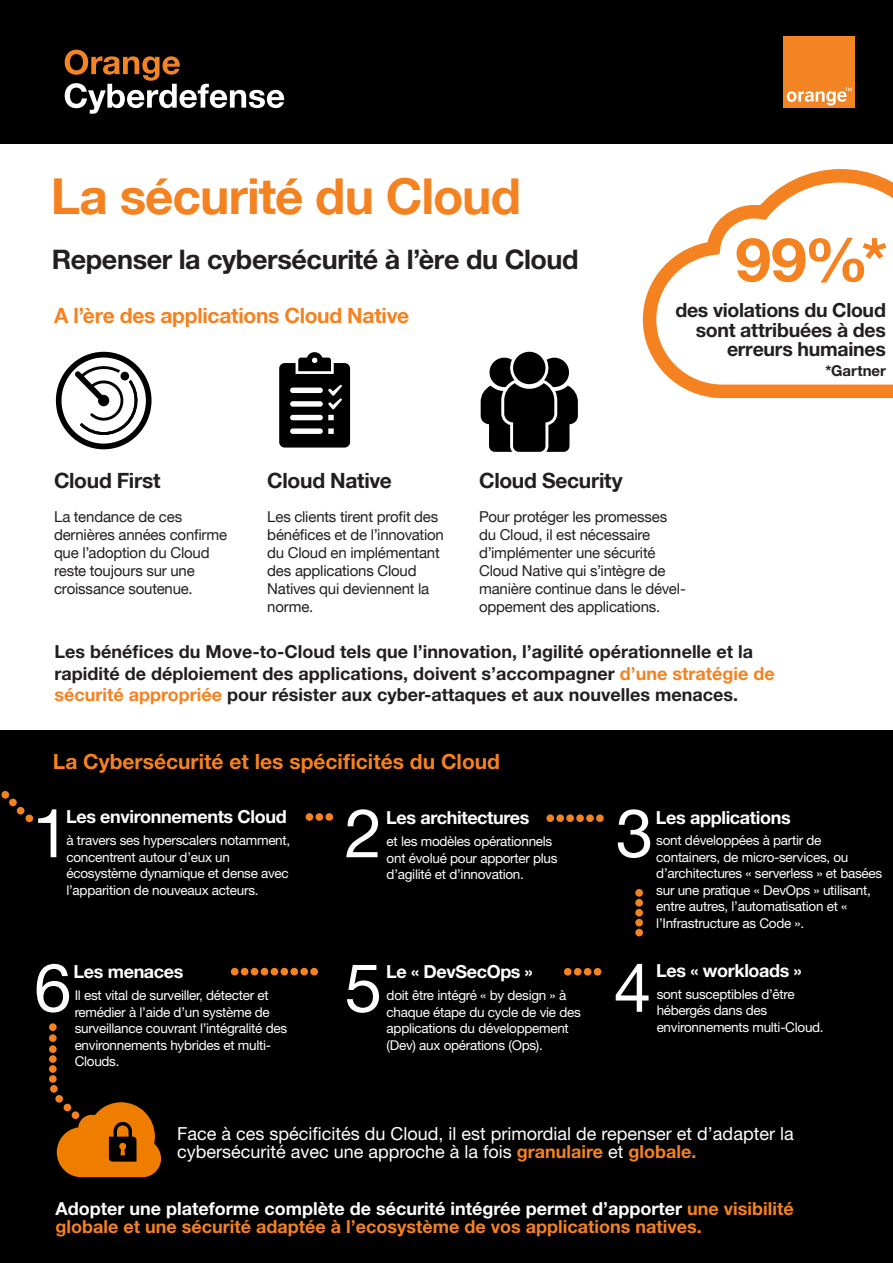
<style>
.page{position:relative;width:893px;height:1263px;background:#fff}
.page>*{position:absolute;margin:0;border:0;box-sizing:border-box;transform-origin:0 0}
.t1{font:67.5px "Helvetica Neue LT Std";color:#fff}
.t2{font:700 60.45px "Helvetica Neue";color:#f58220;scale:1.07 1}
.t3{font:700 49.5px "Helvetica Neue";letter-spacing:-.02em;color:#f58220}
.t4{font:700 27px "Helvetica Neue LT Std";letter-spacing:-.015em;color:#231f20}
.t5{font:700 21px "Helvetica Neue LT Std";color:#f58220}
.t6{font:700 21px "Helvetica Neue";letter-spacing:-.015em;color:#231f20}
.t7{font:700 21px "Helvetica Neue";letter-spacing:-.015em;color:#f58220}
.t8{font:700 19.5px/19.5px "Helvetica Neue LT Std";letter-spacing:-.015em;color:#231f20;text-align:right}
.t9{font:700 18px/21.6px "Helvetica Neue LT Std";color:#231f20}
.t10{font:700 18px/18px "Helvetica Neue LT Std";color:#f58220}
.t11{font:18px/18px "Helvetica Neue LT Std";color:#fff}
.t12{font:700 18px "Helvetica Neue LT Std";letter-spacing:-.02em;color:#fff}
.t13{font:15px/18px "Helvetica Neue";letter-spacing:-.015em;color:#231f20}
.t14{font:700 15px "Helvetica Neue LT Std";letter-spacing:-.005em;color:#231f20}
.t15{font:13.5px/16.5px "Helvetica Neue LT Std";letter-spacing:-.02em;color:#fff}
.s1{color:#f58220}
.s2{font-weight:700;color:#f58220}
.s3{color:#fff}
</style>
<div class="page">
<div style="left:0;top:0;width:893px;height:144px;background:#000001"></div>
<div style="left:783px;top:36px;width:72px;height:72px;background:#f38423"></div>
<svg style="left:787px;top:88px;width:65px;height:17px"></svg>
<svg style="left:65px;top:50px;width:219px;height:64px"></svg>
<svg style="left:642px;top:169px;width:251px;height:230px"></svg>
<div style="left:1px;top:730px;width:892px;height:533px;background:#000001"></div>
<svg style="left:57px;top:1102px;width:104px;height:75px"></svg>
<div style="left:9px;top:799px;width:8px;height:7px;background:#f58220;border-radius:50%"></div>
<div style="left:17px;top:807px;width:7px;height:7px;background:#f58220;border-radius:50%"></div>
<div style="left:26px;top:814px;width:7px;height:8px;background:#f58220;border-radius:50%"></div>
<div style="left:306px;top:813px;width:7px;height:8px;background:#f58220;border-radius:50%"></div>
<div style="left:315px;top:813px;width:8px;height:8px;background:#f58220;border-radius:50%"></div>
<div style="left:325px;top:813px;width:8px;height:8px;background:#f58220;border-radius:50%"></div>
<div style="left:576px;top:814px;width:8px;height:8px;background:#f58220;border-radius:50%"></div>
<div style="left:586px;top:814px;width:8px;height:8px;background:#f58220;border-radius:50%"></div>
<div style="left:596px;top:814px;width:8px;height:8px;background:#f58220;border-radius:50%"></div>
<div style="left:564px;top:968px;width:8px;height:7px;background:#f58220;border-radius:50%"></div>
<div style="left:574px;top:968px;width:7px;height:7px;background:#f58220;border-radius:50%"></div>
<div style="left:584px;top:968px;width:7px;height:7px;background:#f58220;border-radius:50%"></div>
<div style="left:231px;top:968px;width:7px;height:7px;background:#f58220;border-radius:50%"></div>
<div style="left:241px;top:968px;width:7px;height:7px;background:#f58220;border-radius:50%"></div>
<div style="left:251px;top:968px;width:7px;height:7px;background:#f58220;border-radius:50%"></div>
<div style="left:546px;top:814px;width:8px;height:8px;background:#f58220;border-radius:50%"></div>
<div style="left:556px;top:814px;width:8px;height:8px;background:#f58220;border-radius:50%"></div>
<div style="left:566px;top:814px;width:8px;height:8px;background:#f58220;border-radius:50%"></div>
<div style="left:290px;top:968px;width:8px;height:7px;background:#f58220;border-radius:50%"></div>
<div style="left:300px;top:968px;width:8px;height:7px;background:#f58220;border-radius:50%"></div>
<div style="left:310px;top:968px;width:8px;height:7px;background:#f58220;border-radius:50%"></div>
<div style="left:261px;top:968px;width:7px;height:7px;background:#f58220;border-radius:50%"></div>
<div style="left:271px;top:968px;width:7px;height:7px;background:#f58220;border-radius:50%"></div>
<div style="left:280px;top:968px;width:8px;height:7px;background:#f58220;border-radius:50%"></div>
<div style="left:55px;top:1095px;width:8px;height:8px;background:#f58220;border-radius:50%"></div>
<div style="left:50px;top:1085px;width:8px;height:8px;background:#f58220;border-radius:50%"></div>
<div style="left:49px;top:1075px;width:8px;height:8px;background:#f58220;border-radius:50%"></div>
<div style="left:49px;top:1034px;width:8px;height:8px;background:#f58220;border-radius:50%"></div>
<div style="left:49px;top:1023px;width:8px;height:8px;background:#f58220;border-radius:50%"></div>
<div style="left:49px;top:1065px;width:8px;height:8px;background:#f58220;border-radius:50%"></div>
<div style="left:49px;top:1055px;width:8px;height:8px;background:#f58220;border-radius:50%"></div>
<div style="left:49px;top:1045px;width:8px;height:8px;background:#f58220;border-radius:50%"></div>
<div style="left:64px;top:1104px;width:7px;height:7px;background:#f58220;border-radius:50%"></div>
<div style="left:72px;top:1111px;width:7px;height:8px;background:#f58220;border-radius:50%"></div>
<div style="left:1px;top:791px;width:8px;height:8px;background:#f58220;border-radius:50%"></div>
<div style="left:635px;top:909px;width:8px;height:7px;background:#f58220;border-radius:50%"></div>
<div style="left:635px;top:899px;width:8px;height:7px;background:#f58220;border-radius:50%"></div>
<div style="left:635px;top:889px;width:8px;height:8px;background:#f58220;border-radius:50%"></div>
<div style="left:635px;top:929px;width:8px;height:7px;background:#f58220;border-radius:50%"></div>
<div style="left:635px;top:919px;width:8px;height:7px;background:#f58220;border-radius:50%"></div>
<div style="left:594px;top:968px;width:7px;height:7px;background:#f58220;border-radius:50%"></div>
<svg style="left:56px;top:352px;width:96px;height:97px"></svg>
<svg style="left:279px;top:352px;width:71px;height:95px"></svg>
<svg style="left:481px;top:352px;width:97px;height:100px"></svg>
<h3 class="t3" style="left:51px;top:166px;width:472px">La sécurité du Cloud</h3>
<h3 class="t4" style="left:52px;top:242px;width:528px">Repenser la cybersécurité à l’ère du Cloud</h3>
<h3 class="t7" style="left:54px;top:303px;width:357px">A l’ère des applications Cloud Native</h3>
<h2 class="t2" style="left:735px;top:222px;width:144px">99%*</h2>
<h3 class="t8" style="left:675px;top:300px;width:212px">des violations du Cloud sont attribuées à des erreurs humaines</h3>
<p class="t14" style="left:825px;top:361px;width:62px">*Gartner</p>
<h3 class="t6" style="left:54px;top:467px;width:108px">Cloud First</h3>
<p class="t13" style="left:54px;top:507px;width:175px">La tendance de ces dernières années confirme que l’adoption du Cloud reste toujours sur une croissance soutenue.</p>
<h3 class="t6" style="left:479px;top:467px;width:145px">Cloud Security</h3>
<p class="t13" style="left:479px;top:507px;width:208px">Pour protéger les promesses du Cloud, il est nécessaire d’implémenter une sécurité<br>Cloud Native qui s’intègre de manière continue dans le dével&shy;oppement des applications.</p>
<p class="t9" style="left:54px;top:640px;width:722px">Les bénéfices du Move-to-Cloud tels que l’innovation, l’agilité opérationnelle et la rapidité de déploiement des applications, doivent s’accompagner <span class="s1">d’une stratégie de sécurité appropriée</span> pour résister aux cyber-attaques et aux nouvelles menaces.</p>
<h3 class="t6" style="left:267px;top:467px;width:126px">Cloud Native</h3>
<p class="t13" style="left:267px;top:507px;width:178px">Les clients tirent profit des bénéfices et de l’innovation du Cloud en implémentant des applications Cloud<br>Natives qui deviennent la norme.</p>
<h3 class="t5" style="left:53px;top:749px;width:449px">La Cybersécurité et les spécificités du Cloud</h3>
<h1 class="t1" style="left:32px;top:793px;width:39px">1</h1>
<h1 class="t1" style="left:345px;top:793px;width:39px">2</h1>
<h3 class="t12" style="left:66px;top:805px;width:222px">Les environnements Cloud</h3>
<p class="t15" style="left:66px;top:832px;width:225px">à travers ses hyperscalers notamment, concentrent autour d’eux un écosystème dynamique et dense avec l’apparition de nouveaux acteurs.</p>
<h3 class="t12" style="left:386px;top:806px;width:145px">Les architectures</h3>
<p class="t15" style="left:387px;top:833px;width:172px">et les modèles opérationnels ont évolué pour apporter plus d’agilité et d’innovation.</p>
<h1 class="t1" style="left:616px;top:793px;width:39px">3</h1>
<h3 class="t12" style="left:656px;top:806px;width:136px">Les applications</h3>
<p class="t15" style="left:656px;top:832px;width:228px">sont développées à partir de containers, de micro-services, ou d’architectures « serverless » et basées sur une pratique « DevOps » utilisant, entre autres, l’automatisation et « l’Infrastructure as Code ».</p>
<h1 class="t1" style="left:34px;top:947px;width:39px">6</h1>
<h1 class="t1" style="left:345px;top:948px;width:39px">5</h1>
<h1 class="t1" style="left:614px;top:947px;width:39px">4</h1>
<h3 class="t12" style="left:386px;top:960px;width:148px">Le « DevSecOps »</h3>
<h3 class="t12" style="left:74px;top:960px;width:112px">Les menaces</h3>
<p class="t15" style="left:75px;top:987px;width:214px">Il est vital de surveiller, détecter et remédier à l’aide d’un système de surveillance couvrant l’intégralité des environnements hybrides et multi-<br>Clouds.</p>
<p class="t15" style="left:387px;top:987px;width:196px">doit être intégré « by design » à chaque étape du cycle de vie des applications du développement (Dev) aux opérations (Ops).</p>
<h3 class="t12" style="left:656px;top:960px;width:147px">Les « workloads »</h3>
<p class="t15" style="left:657px;top:985px;width:169px">sont susceptibles d’être hébergés dans des environnements multi-Cloud.</p>
<h3 class="t11" style="left:177px;top:1125px;width:618px">Face à ces spécificités du Cloud, il est primordial de repenser et d’adapter la cybersécurité avec une approche à la fois <span class="s2">granulaire</span> et <span class="s2">globale.</span></h3>
<h3 class="t10" style="left:56px;top:1199px;width:740px"><span class="s3">Adopter une plateforme complète de sécurité intégrée permet d’apporter</span> une visibilité globale et une sécurité adaptée à l’ecosystème de vos applications natives.</h3>
</div>
